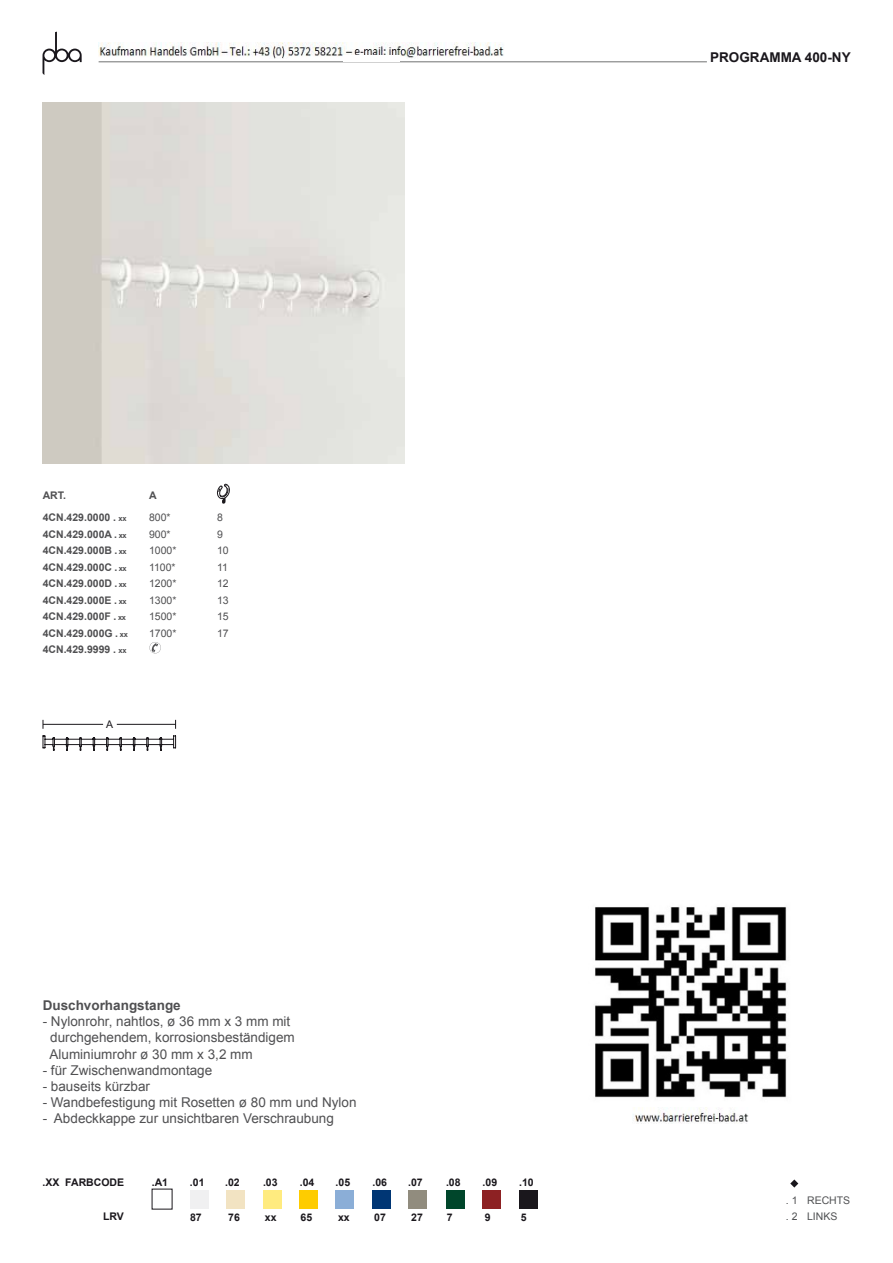
<style>
.page{position:relative;width:893px;height:1263px;background:#fff}
.page>*{position:absolute;margin:0;border:0;box-sizing:border-box;transform-origin:0 0}
.t1{font:13.5px/16.2px "Arial";color:#505052}
.t2{font:700 13.5px "Arial";color:#505052}
.t3{font:700 13.5px "Arial";color:#1a171c}
.t4{font:700 10.5px "Arial";color:#505052}
.t5{font:700 10.5px "Arial";color:#1a171c}
.t6{font:10.5px "Arial";color:#505052}
.t7{font:10.5px/16.5px "Arial";color:#505153}
.t8{font:10.5px "Arial";color:#1a171b}
.s1{font-size:7.5px}
</style>
<div class="page">
<svg style="left:43px;top:32px;width:39px;height:43px"></svg>
<hr style="left:99px;top:61px;width:608px;height:1px;background:#707172">
<div style="left:519px;top:1189px;width:19px;height:19px;background:#1a171c"></div>
<div style="left:482px;top:1189px;width:19px;height:19px;background:#8d2123"></div>
<div style="left:446px;top:1189px;width:19px;height:19px;background:#00462b"></div>
<div style="left:408px;top:1189px;width:19px;height:19px;background:#918c7e"></div>
<div style="left:372px;top:1189px;width:19px;height:19px;background:#003674"></div>
<div style="left:335px;top:1189px;width:19px;height:19px;background:#8baed7"></div>
<div style="left:299px;top:1189px;width:19px;height:19px;background:#fecc00"></div>
<div style="left:263px;top:1189px;width:19px;height:19px;background:#ffeb7f"></div>
<div style="left:226px;top:1189px;width:19px;height:19px;background:#f2e3c2"></div>
<div style="left:190px;top:1189px;width:19px;height:19px;background:#f0f0f1"></div>
<svg style="left:790px;top:1179px;width:8px;height:8px"></svg>
<img style="left:43px;top:102px;width:361px;height:361px">
<svg style="left:42px;top:735px;width:134px;height:16px"></svg>
<hr style="left:117px;top:724px;width:59px;height:1px;background:#1a171b">
<hr style="left:43px;top:724px;width:60px;height:1px;background:#1a171b">
<svg style="left:149px;top:642px;width:12px;height:11px"></svg>
<svg style="left:217px;top:483px;width:13px;height:21px"></svg>
<img style="left:99px;top:43px;width:405px;height:15px">
<img style="left:632px;top:1107px;width:116px;height:16px">
<img style="left:595px;top:907px;width:192px;height:191px">
<img style="left:343px;top:55px;width:56px;height:3px">
<p class="t4" style="left:43px;top:488px;width:25px">ART.</p>
<p class="t4" style="left:149px;top:488px;width:9px">A</p>
<p class="t4" style="left:43px;top:511px;width:86px">4CN.429.0000 . <span class="s1">xx</span></p>
<p class="t6" style="left:149px;top:511px;width:23px">800*</p>
<p class="t6" style="left:217px;top:511px;width:7px">8</p>
<p class="t4" style="left:43px;top:527px;width:86px">4CN.429.000A . <span class="s1">xx</span></p>
<p class="t6" style="left:149px;top:527px;width:23px">900*</p>
<p class="t6" style="left:217px;top:527px;width:7px">9</p>
<p class="t4" style="left:43px;top:544px;width:86px">4CN.429.000B . <span class="s1">xx</span></p>
<p class="t6" style="left:149px;top:544px;width:29px">1000*</p>
<p class="t6" style="left:217px;top:544px;width:13px">10</p>
<p class="t4" style="left:43px;top:560px;width:86px">4CN.429.000C . <span class="s1">xx</span></p>
<p class="t6" style="left:149px;top:560px;width:28px">1100*</p>
<p class="t6" style="left:217px;top:560px;width:12px">11</p>
<p class="t4" style="left:43px;top:577px;width:86px">4CN.429.000D . <span class="s1">xx</span></p>
<p class="t6" style="left:149px;top:577px;width:29px">1200*</p>
<p class="t6" style="left:217px;top:577px;width:13px">12</p>
<p class="t4" style="left:43px;top:593px;width:86px">4CN.429.000E . <span class="s1">xx</span></p>
<p class="t6" style="left:149px;top:593px;width:29px">1300*</p>
<p class="t6" style="left:217px;top:593px;width:13px">13</p>
<p class="t4" style="left:43px;top:610px;width:85px">4CN.429.000F . <span class="s1">xx</span></p>
<p class="t6" style="left:149px;top:610px;width:29px">1500*</p>
<p class="t6" style="left:217px;top:610px;width:13px">15</p>
<p class="t4" style="left:43px;top:626px;width:87px">4CN.429.000G . <span class="s1">xx</span></p>
<p class="t6" style="left:149px;top:626px;width:29px">1700*</p>
<p class="t6" style="left:217px;top:626px;width:13px">17</p>
<p class="t4" style="left:43px;top:643px;width:86px">4CN.429.9999 . <span class="s1">xx</span></p>
<p class="t8" style="left:106px;top:717px;width:9px">A</p>
<p class="t2" style="left:43px;top:996px;width:140px">Duschvorhangstange</p>
<p class="t1" style="left:49px;top:1013px;width:247px;text-indent:-7px">- Nylonrohr, nahtlos, ø 36 mm x 3 mm mit durchgehendem, korrosionsbeständigem<br>Aluminiumrohr ø 30 mm x 3,2 mm</p>
<p class="t1" style="left:43px;top:1062px;width:171px">- für Zwischenwandmontage</p>
<p class="t1" style="left:43px;top:1078px;width:109px">- bauseits kürzbar</p>
<p class="t1" style="left:43px;top:1094px;width:315px">- Wandbefestigung mit Rosetten ø 80 mm und Nylon</p>
<p class="t1" style="left:43px;top:1111px;width:293px">- Abdeckkappe zur unsichtbaren Verschraubung</p>
<p class="t5" style="left:43px;top:1175px;width:83px">.XX FARBCODE</p>
<p class="t5" style="left:152px;top:1175px;width:18px">.A1</p>
<p class="t5" style="left:190px;top:1175px;width:16px">.01</p>
<p class="t5" style="left:225px;top:1175px;width:16px">.02</p>
<p class="t5" style="left:263px;top:1175px;width:16px">.03</p>
<p class="t5" style="left:300px;top:1175px;width:16px">.04</p>
<p class="t5" style="left:336px;top:1175px;width:16px">.05</p>
<p class="t5" style="left:372px;top:1175px;width:16px">.06</p>
<p class="t5" style="left:408px;top:1175px;width:16px">.07</p>
<p class="t5" style="left:446px;top:1175px;width:16px">.08</p>
<p class="t5" style="left:483px;top:1175px;width:16px">.09</p>
<p class="t5" style="left:519px;top:1175px;width:16px">.10</p>
<p class="t5" style="left:103px;top:1209px;width:22px">LRV</p>
<p class="t5" style="left:190px;top:1210px;width:13px">87</p>
<p class="t5" style="left:228px;top:1210px;width:13px">76</p>
<p class="t5" style="left:265px;top:1210px;width:13px">xx</p>
<p class="t5" style="left:301px;top:1210px;width:13px">65</p>
<p class="t5" style="left:338px;top:1210px;width:13px">xx</p>
<p class="t5" style="left:374px;top:1210px;width:13px">07</p>
<p class="t5" style="left:411px;top:1210px;width:13px">27</p>
<p class="t5" style="left:447px;top:1210px;width:7px">7</p>
<p class="t5" style="left:485px;top:1210px;width:7px">9</p>
<p class="t5" style="left:521px;top:1210px;width:7px">5</p>
<p class="t3" style="left:710px;top:48px;width:142px">PROGRAMMA 400-NY</p>
<p class="t7" style="left:786px;top:1192px;width:13px">. 1 . 2</p>
<p class="t7" style="left:807px;top:1192px;width:45px">RECHTS<br>LINKS</p>
</div>
